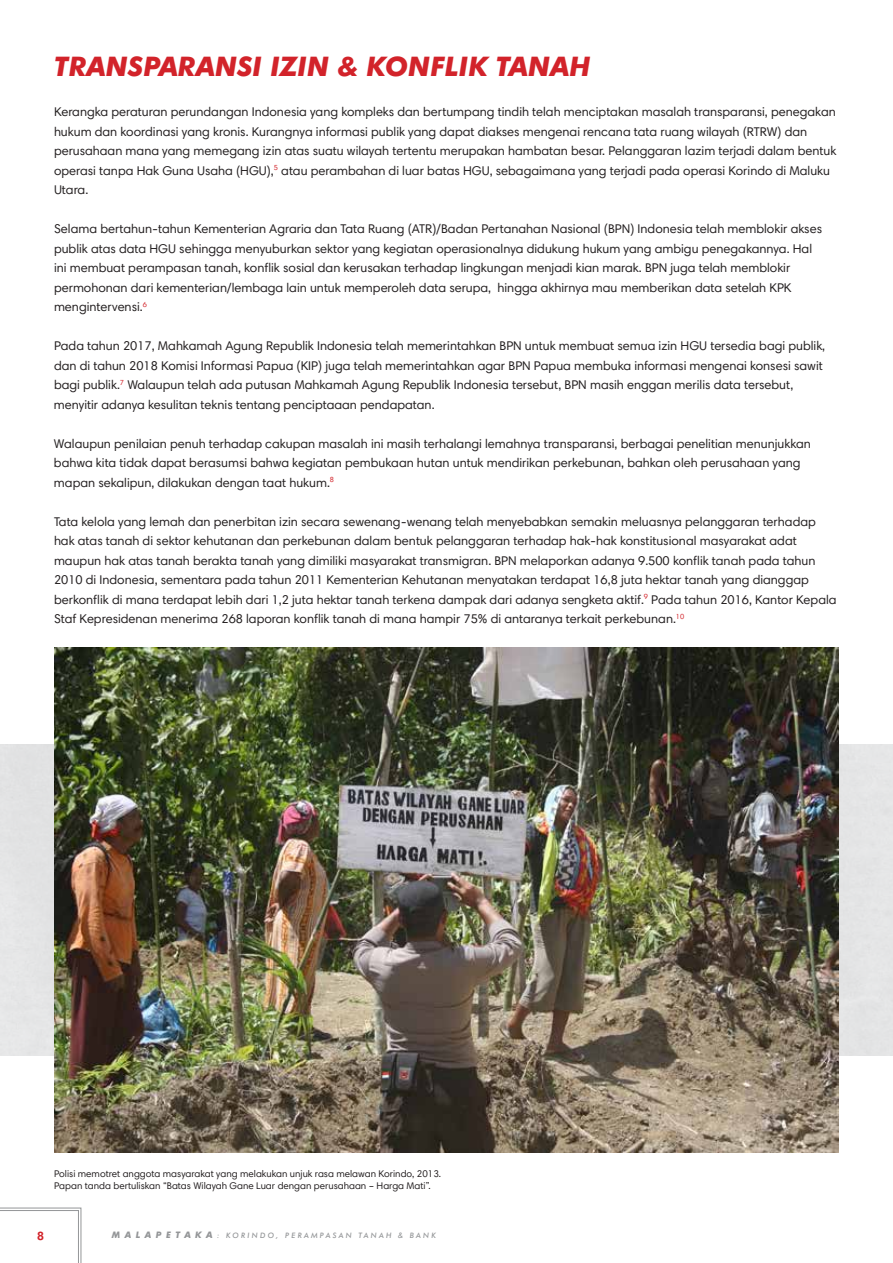
<style>
.page{position:relative;width:893px;height:1263px;background:#fff}
.page>*{position:absolute;margin:0;border:0;box-sizing:border-box;transform-origin:0 0}
.t1{font:italic 700 27px "Futura BT";color:#d2232a}
.t2{font:12.75px/19.5px "Harmonia Sans Std";color:#231f20}
.t3{font:700 12px "Harmonia Sans Std";color:#d2232a}
.t4{font:9.75px/12px "Harmonia Sans Std";color:#231f20}
.t5{font:italic 500 7.5px "Futura BT";letter-spacing:.3em;color:#949698}
.s1{font-weight:700;font-size:9px}
</style>
<div class="page">
<svg style="left:890px;top:744px;width:3px;height:312px"></svg>
<img style="left:54px;top:647px;width:785px;height:505px">
<svg style="left:0;top:1207px;width:81px;height:56px"></svg>
<h1 class="t1" style="left:54px;top:50px;width:538px">TRANSPARANSI IZIN &amp; KONFLIK TANAH</h1>
<p class="t2" style="left:54px;top:102px;width:784px">Kerangka peraturan perundangan Indonesia yang kompleks dan bertumpang tindih telah menciptakan masalah transparansi, penegakan hukum dan koordinasi yang kronis. Kurangnya informasi publik yang dapat diakses mengenai rencana tata ruang wilayah (RTRW) dan perusahaan mana yang memegang izin atas suatu wilayah tertentu merupakan hambatan besar. Pelanggaran lazim terjadi dalam bentuk operasi tanpa Hak Guna Usaha (HGU),<sup>5</sup> atau perambahan di luar batas HGU, sebagaimana yang terjadi pada operasi Korindo di Maluku Utara.</p>
<p class="t2" style="left:54px;top:219px;width:770px">Selama bertahun-tahun Kementerian Agraria dan Tata Ruang (ATR)/Badan Pertanahan Nasional (BPN) Indonesia telah memblokir akses publik atas data HGU sehingga menyuburkan sektor yang kegiatan operasionalnya didukung hukum yang ambigu penegakannya. Hal ini membuat perampasan tanah, konflik sosial dan kerusakan terhadap lingkungan menjadi kian marak. BPN juga telah memblokir permohonan dari kementerian/lembaga lain untuk memperoleh data serupa, hingga akhirnya mau memberikan data setelah KPK mengintervensi.<sup>6</sup></p>
<p class="t2" style="left:54px;top:336px;width:773px">Pada tahun 2017, Mahkamah Agung Republik Indonesia telah memerintahkan BPN untuk membuat semua izin HGU tersedia bagi publik, dan di tahun 2018 Komisi Informasi Papua (KIP) juga telah memerintahkan agar BPN Papua membuka informasi mengenai konsesi sawit bagi publik.<sup>7</sup> Walaupun telah ada putusan Mahkamah Agung Republik Indonesia tersebut, BPN masih enggan merilis data tersebut, menyitir adanya kesulitan teknis tentang penciptaaan pendapatan.</p>
<p class="t2" style="left:54px;top:433px;width:758px">Walaupun penilaian penuh terhadap cakupan masalah ini masih terhalangi lemahnya transparansi, berbagai penelitian menunjukkan bahwa kita tidak dapat berasumsi bahwa kegiatan pembukaan hutan untuk mendirikan perkebunan, bahkan oleh perusahaan yang mapan sekalipun, dilakukan dengan taat hukum.<sup>8</sup></p>
<p class="t2" style="left:54px;top:511px;width:784px">Tata kelola yang lemah dan penerbitan izin secara sewenang-wenang telah menyebabkan semakin meluasnya pelanggaran terhadap hak atas tanah di sektor kehutanan dan perkebunan dalam bentuk pelanggaran terhadap hak-hak konstitusional masyarakat adat maupun hak atas tanah berakta tanah yang dimiliki masyarakat transmigran. BPN melaporkan adanya 9.500 konflik tanah pada tahun 2010 di Indonesia, sementara pada tahun 2011 Kementerian Kehutanan menyatakan terdapat 16,8 juta hektar tanah yang dianggap berkonflik di mana terdapat lebih dari 1,2 juta hektar tanah terkena dampak dari adanya sengketa aktif.<sup>9</sup> Pada tahun 2016, Kantor Kepala Staf Kepresidenan menerima 268 laporan konflik tanah di mana hampir 75% di antaranya terkait perkebunan.<sup>10</sup></p>
<p class="t4" style="left:54px;top:1168px;width:389px">Polisi memotret anggota masyarakat yang melakukan unjuk rasa melawan Korindo, 2013.<br>Papan tanda bertuliskan “Batas Wilayah Gane Luar dengan perusahaan – Harga Mati”.</p>
<p class="t3" style="left:37px;top:1228px;width:8px">8</p>
<p class="t5" style="left:112px;top:1231px;width:325px"><span class="s1">M A L A P E TA KA</span> : KORINDO, PERAMPASAN TANAH &amp; BANK</p>
</div>
